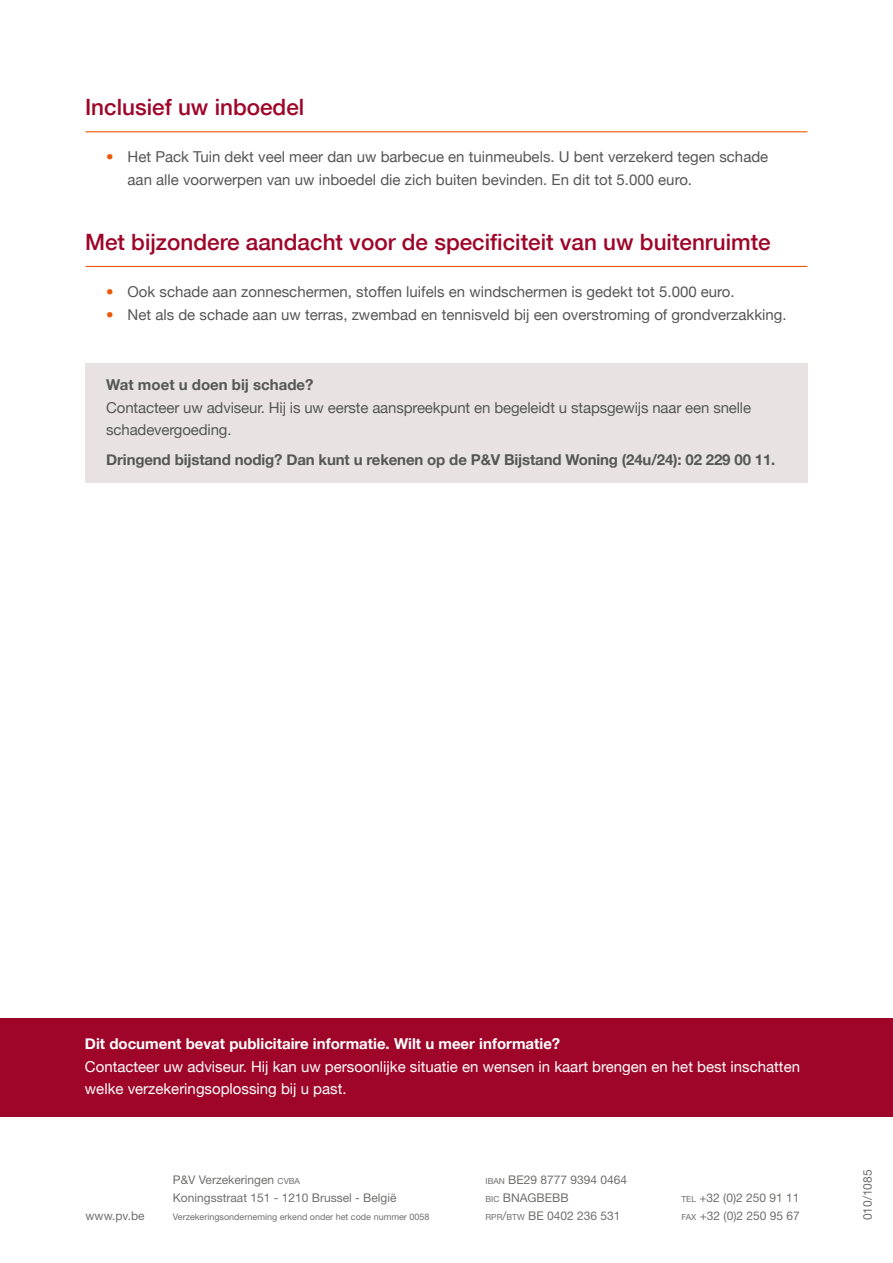
<style>
.page{position:relative;width:893px;height:1263px;background:#fff}
.page>*{position:absolute;margin:0;border:0;box-sizing:border-box;transform-origin:0 0}
.t1{font:500 22.5px "Helvetica Neue";color:#9e0529}
.t2{font:15px/22.5px "Helvetica Neue";color:#565656}
.t3{font:15px/22.5px "Helvetica Neue";color:#fff}
.t4{font:700 15px "Helvetica Neue";letter-spacing:-.01em;color:#565656}
.t5{font:700 15px "Helvetica Neue";color:#fff}
.t6{font:12px/18px "Helvetica Neue LT Std";color:#6f6f6e}
.t7{font:9px "Helvetica Neue LT Std";color:#6f6f6e}
.t8{font:8.4px "Helvetica Neue LT Std";color:#6f6f6e}
.s1{color:#ea5a06}
.s2{font-size:8.4px}
.s3{font-size:12px}
.s4{font-style:inherit}
</style>
<div class="page">
<hr style="left:86px;top:131px;width:721px;height:1px;background:#ea5a06">
<hr style="left:86px;top:266px;width:721px;height:1px;background:#ea5a06">
<div style="left:86px;top:363px;width:722px;height:119px;background:#e8e3e2"></div>
<div style="left:0;top:1018px;width:893px;height:99px;background:#9e0529"></div>
<h1 class="t1" style="left:85px;top:89px;width:221px">Inclusief uw inboedel</h1>
<p class="t2" style="left:128px;top:145px;width:642px;text-indent:-21px"><span class="s1">•</span> Het Pack Tuin dekt veel meer dan uw barbecue en tuinmeubels. U bent verzekerd tegen schade aan alle voorwerpen van uw inboedel die zich buiten bevinden. En dit tot 5.000 euro.</p>
<h1 class="t1" style="left:85px;top:224px;width:687px">Met bijzondere aandacht voor de specificiteit van uw buitenruimte</h1>
<p class="t2" style="left:106px;top:279px;width:630px"><span class="s1">•</span> Ook schade aan zonneschermen, stoffen luifels en windschermen is gedekt tot 5.000 euro.</p>
<p class="t2" style="left:106px;top:302px;width:682px"><span class="s1">•</span> Net als de schade aan uw terras, zwembad en tennisveld bij een overstroming of grondverzakking.</p>
<p class="t4" style="left:106px;top:371px;width:209px">Wat moet u doen bij schade?</p>
<p class="t2" style="left:106px;top:395px;width:646px">Contacteer uw adviseur. Hij is uw eerste aanspreekpunt en begeleidt u stapsgewijs naar een snelle schadevergoeding.</p>
<p class="t4" style="left:106px;top:446px;width:671px">Dringend bijstand nodig? Dan kunt u rekenen op de P&amp;V Bijstand Woning (24u/24): 02 229 00 11.</p>
<p class="t5" style="left:85px;top:1030px;width:477px">Dit document bevat publicitaire informatie. Wilt u meer informatie?</p>
<p class="t3" style="left:85px;top:1054px;width:717px">Contacteer uw adviseur. Hij kan uw persoonlijke situatie en wensen in kaart brengen en het best inschatten welke verzekeringsoplossing bij u past.</p>
<p class="t6" style="left:173px;top:1170px;width:225px">P&amp;V Verzekeringen <span class="s2">CVBA<br></span>Koningsstraat 151 - 1210 Brussel - België</p>
<p class="t6" style="left:85px;top:1206px;width:61px">www.pv.be</p>
<p class="t7" style="left:173px;top:1211px;width:258px">Verzekeringsonderneming erkend onder het code nummer 0058</p>
<p class="t6" style="left:485px;top:1171px;width:143px"><span class="s2">IBAN</span> BE29 8777 9394 0464</p>
<p class="t8" style="left:485px;top:1194px;width:27px">BIC <span class="s3">BNA</span></p>
<p class="t6" style="left:485px;top:1189px;width:136px;text-indent:42px"><span class="s4">GBEBB<br></span><span class="s2">RPR</span><span class="s4">/</span><span class="s2">BTW</span> BE 0402 236 531</p>
<p class="t6" style="left:681px;top:1189px;width:120px"><span class="s2">TEL</span> +32 (0)2 250 91 11<br><span class="s2">FAX</span> +32 (0)2 250 95 67</p>
<p class="t6" style="left:858px;top:1220px;width:52px;rotate:-90deg">010/1085</p>
</div>
